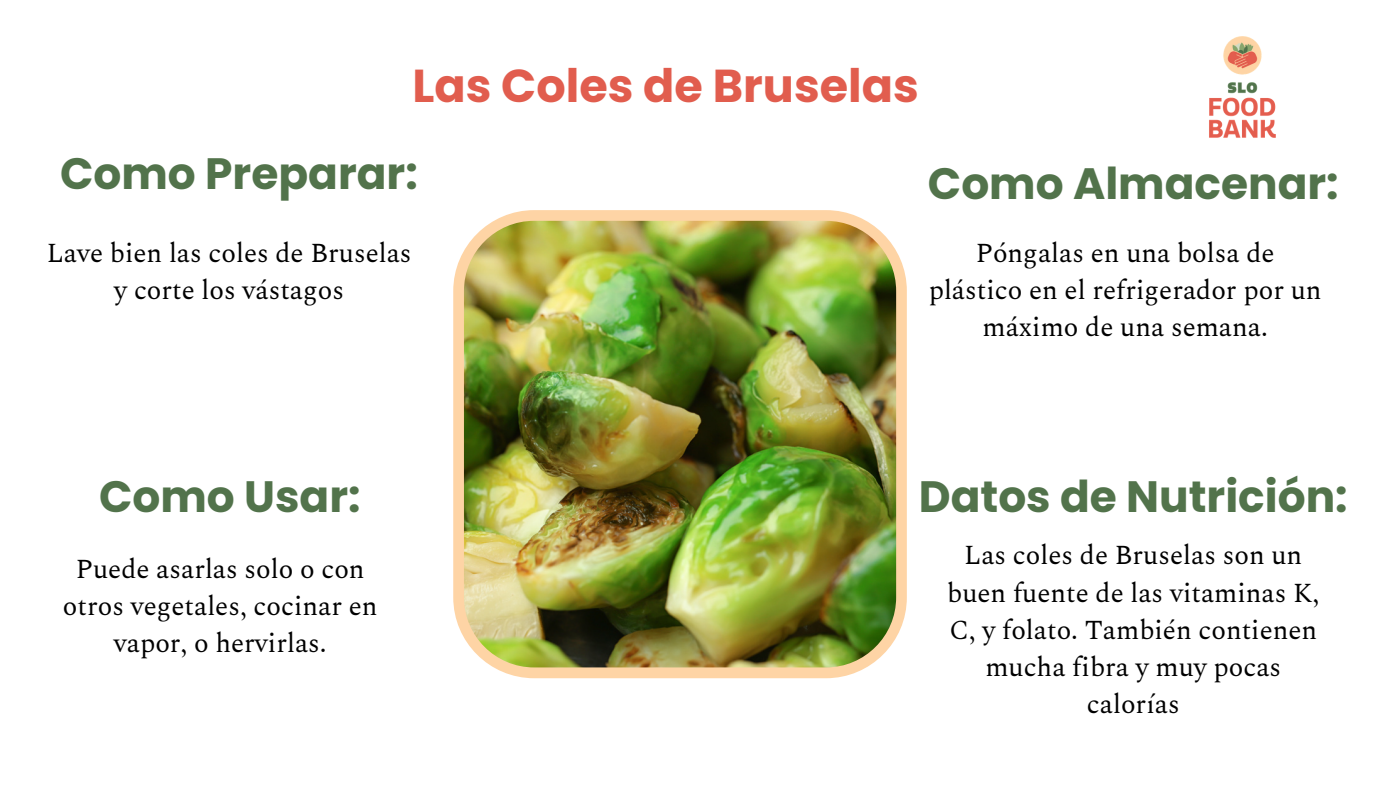
<style>
.page{position:relative;width:1377px;height:810px;background:#fff}
.page>*{position:absolute;margin:0;border:0;box-sizing:border-box;transform-origin:0 0}
.t1{font:700 46.12px "Poppins";color:#e15d4e}
.t2{font:700 43.88px "Poppins";color:#52734b}
.t3{font:27px/37.1px "Spectral";color:#000;text-align:center}
</style>
<div class="page">
<img style="left:1209px;top:36px;width:67px;height:102px">
<img style="left:453px;top:210px;width:454px;height:468px">
<p class="t1" style="left:412px;top:53px;width:508px">Las Coles de Bruselas</p>
<p class="t2" style="left:60px;top:143px;width:359px">Como Preparar:</p>
<p class="t3" style="left:47px;top:236px;width:366px">Lave bien las coles de Bruselas y corte los vástagos</p>
<p class="t2" style="left:928px;top:153px;width:412px">Como Almacenar:</p>
<p class="t3" style="left:929px;top:236px;width:394px">Póngalas en una bolsa de plástico en el refrigerador por un máximo de una semana.</p>
<p class="t2" style="left:99px;top:466px;width:263px">Como Usar:</p>
<p class="t3" style="left:63px;top:551px;width:316px">Puede asarlas solo o con otros vegetales, cocinar en vapor, o hervirlas.</p>
<p class="t2" style="left:919px;top:466px;width:430px">Datos de Nutrición:</p>
<p class="t3" style="left:947px;top:538px;width:374px">Las coles de Bruselas son un buen fuente de las vitaminas K,<br>C, y folato. También contienen mucha fibra y muy pocas calorías</p>
</div>
